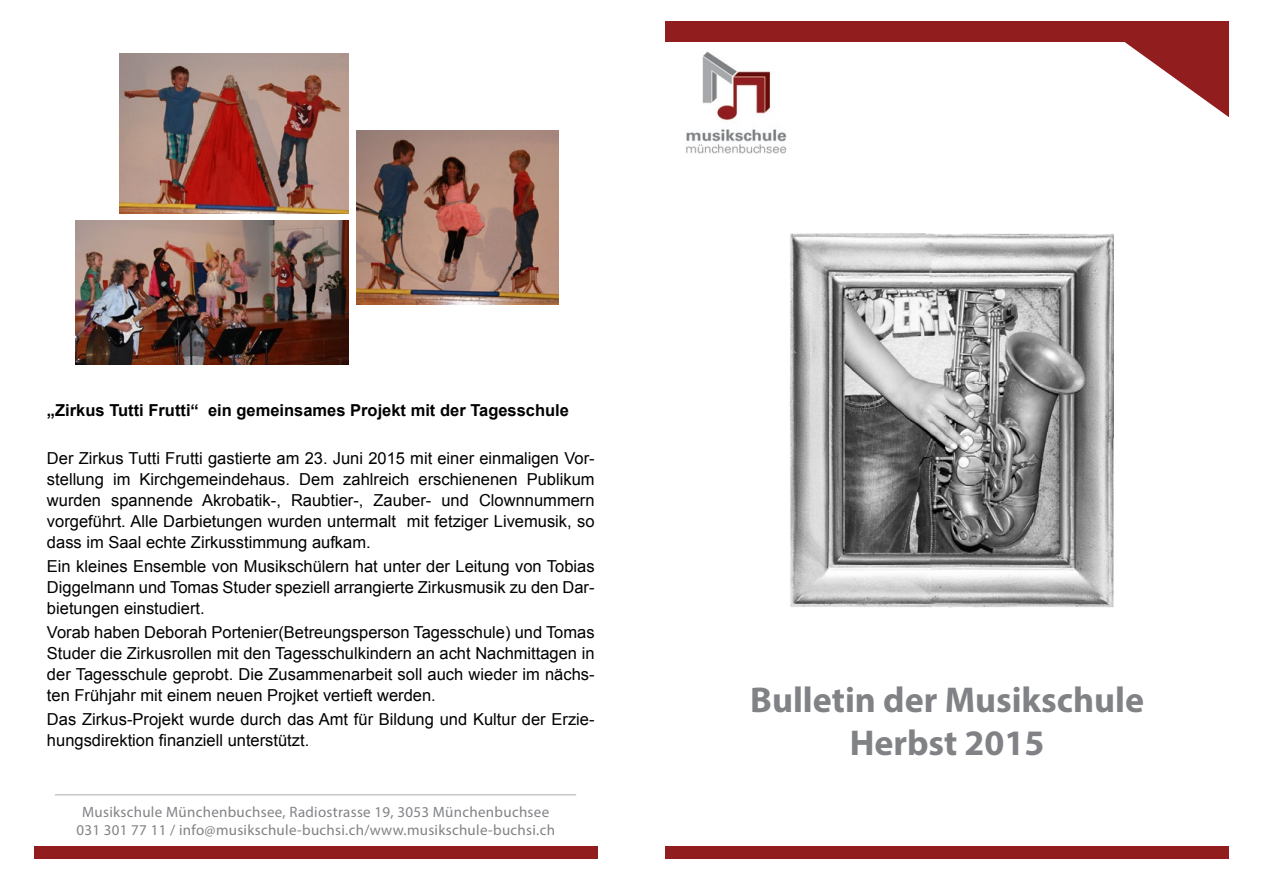
<style>
.page{position:relative;width:1263px;height:893px;background:#fff}
.page>*{position:absolute;margin:0;border:0;box-sizing:border-box;transform-origin:0 0}
.t1{font:700 36px/43.2px "Myriad Pro";color:#808285;text-align:center}
.t2{font:16.5px/21px "Arial";color:#000;text-align:justify}
.t3{font:700 16.5px "Arial";color:#000}
.t4{font:15px/18px "Myriad Pro";letter-spacing:.02em;color:#808285;text-align:center}
</style>
<div class="page">
<svg style="left:1099px;top:41px;width:130px;height:76px"></svg>
<div style="left:665px;top:21px;width:564px;height:20px;background:#911d1f"></div>
<div style="left:34px;top:846px;width:563px;height:13px;background:#911d1f"></div>
<div style="left:665px;top:846px;width:564px;height:13px;background:#911d1f"></div>
<hr style="left:55px;top:794px;width:521px;height:1px;background:#c7c8ca">
<img style="left:686px;top:51px;width:101px;height:103px">
<img style="left:790px;top:233px;width:324px;height:375px">
<img style="left:119px;top:54px;width:230px;height:160px">
<img style="left:356px;top:130px;width:202px;height:174px">
<img style="left:76px;top:221px;width:272px;height:143px">
<p class="t3" style="left:47px;top:399px;width:524px">„Zirkus Tutti Frutti“ ein gemeinsames Projekt mit der Tagesschule</p>
<p class="t2" style="left:47px;top:448px;width:549px">Der Zirkus Tutti Frutti gastierte am 23. Juni 2015 mit einer einmaligen Vor&shy;stellung im Kirchgemeindehaus. Dem zahlreich erschienenen Publikum wurden spannende Akrobatik-, Raubtier-, Zauber- und Clownnummern vorgeführt. Alle Darbietungen wurden untermalt mit fetziger Livemusik, so dass im Saal echte Zirkusstimmung aufkam.</p>
<p class="t2" style="left:47px;top:556px;width:549px">Ein kleines Ensemble von Musikschülern hat unter der Leitung von Tobias Diggelmann und Tomas Studer speziell arrangierte Zirkusmusik zu den Dar&shy;bietungen einstudiert.</p>
<p class="t2" style="left:47px;top:622px;width:549px">Vorab haben Deborah Portenier(Betreungsperson Tagesschule) und Tomas Studer die Zirkusrollen mit den Tagesschulkindern an acht Nachmittagen in der Tagesschule geprobt. Die Zusammenarbeit soll auch wieder im nächs&shy;ten Frühjahr mit einem neuen Projket vertieft werden.</p>
<p class="t2" style="left:47px;top:709px;width:549px">Das Zirkus-Projekt wurde durch das Amt für Bildung und Kultur der Erzie&shy;hungsdirektion finanziell unterstützt.</p>
<p class="t4" style="left:76px;top:803px;width:480px">Musikschule Münchenbuchsee, Radiostrasse 19, 3053 Münchenbuchsee<br>031 301 77 11 / info@musikschule-buchsi.ch/www.musikschule-buchsi.ch</p>
<h1 class="t1" style="left:750px;top:677px;width:395px">Bulletin der Musikschule<br>Herbst 2015</h1>
</div>
